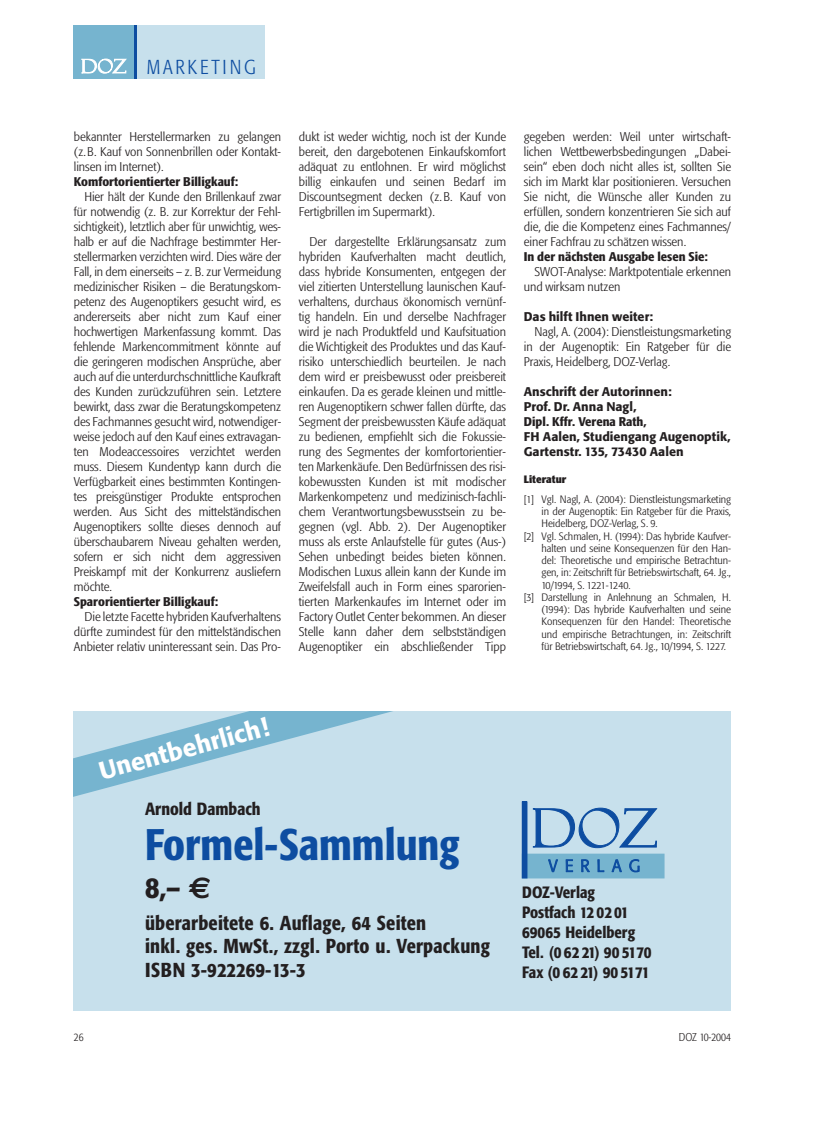
<style>
.page{position:relative;width:815px;height:1124px;background:#fff}
.page>*{position:absolute;margin:0;border:0;box-sizing:border-box;transform-origin:0 0}
.t1{font:500 43.75px "Formata Condensed BQ";color:#0d4da1}
.t2{font:500 30px "Formata Condensed BQ";color:#231f20}
.t3{font:500 25px "Formata BQ";color:#fff}
.t4{font:500 20px/23.8px "Formata Condensed BQ";letter-spacing:.01em;color:#231f20}
.t5{font:300 20px "Formata Condensed BQ";letter-spacing:.145em;color:#0d4da1}
.t6{font:500 17.5px "Formata Condensed BQ";color:#231f20}
.t7{font:500 16.25px/20px "Formata Condensed BQ";color:#231f20}
.t8{font:300 12.5px/15px "Formata Condensed BQ";color:#231f20;text-align:justify;scale:1.1 1}
.t9{font:500 12.5px/15px "Formata BQ";color:#231f20}
.t10{font:500 12.5px "Formata Condensed BQ";color:#231f20;scale:1.1 1}
.t11{font:300 11.25px "Formata Condensed BQ";color:#231f20}
.t12{font:300 10.62px "Formata Condensed BQ";color:#231f20;scale:1.1 1}
.t13{font:300 10.62px "Formata Condensed BQ";letter-spacing:-.03em;color:#231f20;scale:1.1 1}
.t14{font:700 10.62px "Formata Condensed BQ";color:#231f20;scale:1.1 1}
.s1{font-family:"Euro Sans";font-weight:700}
</style>
<div class="page">
<div style="left:74px;top:26px;width:60px;height:53px;background:#76b4cf"></div>
<svg style="left:82px;top:59px;width:44px;height:14px"></svg>
<svg style="left:134px;top:26px;width:4px;height:53px"></svg>
<div style="left:138px;top:26px;width:127px;height:53px;background:#c7e0ec"></div>
<div style="left:74px;top:711px;width:657px;height:300px;background:#c7e0ec"></div>
<svg style="left:74px;top:711px;width:319px;height:86px"></svg>
<div style="left:522px;top:854px;width:142px;height:24px;background:#76b4cf"></div>
<svg style="left:533px;top:808px;width:124px;height:40px"></svg>
<svg style="left:549px;top:860px;width:9px;height:12px"></svg>
<svg style="left:566px;top:859px;width:7px;height:13px"></svg>
<svg style="left:582px;top:859px;width:7px;height:13px"></svg>
<svg style="left:598px;top:860px;width:6px;height:12px"></svg>
<svg style="left:612px;top:860px;width:9px;height:12px"></svg>
<svg style="left:630px;top:859px;width:9px;height:13px"></svg>
<div style="left:522px;top:802px;width:5px;height:76px;background:#0d4da1"></div>
<h3 class="t5" style="left:147px;top:58px;width:111px">MARKETING</h3>
<p class="t8" style="left:74px;top:130px;width:190px">bekannter Herstellermarken zu gelangen (z.B. Kauf von Sonnenbrillen oder Kontakt&shy;linsen im Internet).</p>
<p class="t10" style="left:74px;top:176px;width:151px">Komfortorientierter Billigkauf:</p>
<p class="t8" style="left:74px;top:190px;width:190px;text-indent:11px">Hier hält der Kunde den Brillenkauf zwar für notwendig (z. B. zur Korrektur der Fehl&shy;sichtigkeit), letztlich aber für unwichtig, wes&shy;halb er auf die Nachfrage bestimmter Her&shy;stellermarken verzichten wird. Dies wäre der Fall, in dem einerseits – z. B. zur Vermeidung medizinischer Risiken – die Beratungskom&shy;petenz des Augenoptikers gesucht wird, es andererseits aber nicht zum Kauf einer hochwertigen Markenfassung kommt. Das fehlende Markencommitment könnte auf die geringeren modischen Ansprüche, aber auch auf die unterdurchschnittliche Kaufkraft des Kunden zurückzuführen sein. Letztere bewirkt, dass zwar die Beratungskompetenz des Fachmannes gesucht wird, notwendiger&shy;weise jedoch auf den Kauf eines extravagan&shy;ten Modeaccessoires verzichtet werden muss. Diesem Kundentyp kann durch die Verfügbarkeit eines bestimmten Kontingen&shy;tes preisgünstiger Produkte entsprochen werden. Aus Sicht des mittelständischen Augenoptikers sollte dieses dennoch auf überschaubarem Niveau gehalten werden, sofern er sich nicht dem aggressiven Preiskampf mit der Konkurrenz ausliefern möchte.</p>
<p class="t10" style="left:74px;top:596px;width:133px">Sparorientierter Billigkauf:</p>
<p class="t8" style="left:74px;top:610px;width:190px;text-indent:11px">Die letzte Facette hybriden Kaufverhaltens dürfte zumindest für den mittelständischen Anbieter relativ uninteressant sein. Das Pro-</p>
<p class="t8" style="left:299px;top:130px;width:190px">dukt ist weder wichtig, noch ist der Kunde bereit, den dargebotenen Einkaufskomfort adäquat zu entlohnen. Er wird möglichst billig einkaufen und seinen Bedarf im Discountsegment decken (z.B. Kauf von Fertigbrillen im Supermarkt).</p>
<p class="t8" style="left:299px;top:235px;width:190px;text-indent:11px">Der dargestellte Erklärungsansatz zum hybriden Kaufverhalten macht deutlich, dass hybride Konsumenten, entgegen der viel zitierten Unterstellung launischen Kauf&shy;verhaltens, durchaus ökonomisch vernünf&shy;tig handeln. Ein und derselbe Nachfrager wird je nach Produktfeld und Kaufsituation die Wichtigkeit des Produktes und das Kauf&shy;risiko unterschiedlich beurteilen. Je nach dem wird er preisbewusst oder preisbereit einkaufen. Da es gerade kleinen und mittle&shy;ren Augenoptikern schwer fallen dürfte, das Segment der preisbewussten Käufe adäquat zu bedienen, empfiehlt sich die Fokussie&shy;rung des Segmentes der komfortorientier&shy;ten Markenkäufe. Den Bedürfnissen des risi&shy;kobewussten Kunden ist mit modischer Markenkompetenz und medizinisch-fachli&shy;chem Verantwortungsbewusstsein zu be&shy;gegnen (vgl. Abb. 2). Der Augenoptiker muss als erste Anlaufstelle für gutes (Aus-)<br>Sehen unbedingt beides bieten können.<br>Modischen Luxus allein kann der Kunde im Zweifelsfall auch in Form eines sparorien&shy;tierten Markenkaufes im Internet oder im Factory Outlet Center bekommen. An dieser Stelle kann daher dem selbstständigen Augenoptiker ein abschließender Tipp</p>
<p class="t8" style="left:524px;top:130px;width:190px">gegeben werden: Weil unter wirtschaft&shy;lichen Wettbewerbsbedingungen „Dabei&shy;sein“ eben doch nicht alles ist, sollten Sie sich im Markt klar positionieren. Versuchen Sie nicht, die Wünsche aller Kunden zu erfüllen, sondern konzentrieren Sie sich auf die, die die Kompetenz eines Fachmannes/ einer Fachfrau zu schätzen wissen.</p>
<p class="t10" style="left:524px;top:251px;width:169px">In der nächsten Ausgabe lesen Sie:</p>
<p class="t8" style="left:524px;top:265px;width:190px;text-indent:11px">SWOT-Analyse: Marktpotentiale erkennen und wirksam nutzen</p>
<p class="t9" style="left:524px;top:310px;width:131px">Das hilft Ihnen weiter:</p>
<p class="t8" style="left:524px;top:325px;width:190px;text-indent:11px">Nagl, A. (2004): Dienstleistungsmarketing in der Augenoptik: Ein Ratgeber für die Praxis, Heidelberg, DOZ-Verlag.</p>
<p class="t9" style="left:524px;top:385px;width:149px">Anschrift der Autorinnen:<br>Prof. Dr. Anna Nagl,</p>
<p class="t10" style="left:524px;top:416px;width:113px">Dipl. Kffr. Verena Rath,</p>
<p class="t9" style="left:524px;top:430px;width:208px">FH Aalen, Studiengang Augenoptik,<br>Gartenstr. 135, 73430 Aalen</p>
<p class="t14" style="left:524px;top:475px;width:40px">Literatur</p>
<p class="t12" style="left:524px;top:495px;width:190px">[1] Vgl. Nagl, A. (2004): Dienstleistungsmarketing</p>
<p class="t12" style="left:542px;top:507px;width:174px">in der Augenoptik: Ein Ratgeber für die Praxis,</p>
<p class="t12" style="left:542px;top:519px;width:107px">Heidelberg, DOZ-Verlag, S. 9.</p>
<p class="t12" style="left:524px;top:531px;width:190px">[2] Vgl. Schmalen, H. (1994): Das hybride Kaufver-</p>
<p class="t12" style="left:542px;top:544px;width:174px">halten und seine Konsequenzen für den Han-</p>
<p class="t12" style="left:542px;top:556px;width:174px">del: Theoretische und empirische Betrachtun-</p>
<p class="t12" style="left:542px;top:568px;width:174px">gen, in: Zeitschrift für Betriebswirtschaft, 64. Jg.,</p>
<p class="t13" style="left:542px;top:580px;width:83px">10/1994, S. 1221-1240.</p>
<p class="t12" style="left:524px;top:593px;width:190px">[3] Darstellung in Anlehnung an Schmalen, H.</p>
<p class="t12" style="left:542px;top:605px;width:174px">(1994): Das hybride Kaufverhalten und seine</p>
<p class="t12" style="left:542px;top:617px;width:174px">Konsequenzen für den Handel: Theoretische</p>
<p class="t12" style="left:542px;top:629px;width:174px">und empirische Betrachtungen, in: Zeitschrift</p>
<p class="t12" style="left:542px;top:642px;width:169px">für Betriebswirtschaft, 64. Jg., 10/1994, S. 1227.</p>
<h3 class="t3" style="left:97px;top:760px;width:176px;rotate:-15deg">Unentbehrlich!</h3>
<h3 class="t6" style="left:145px;top:801px;width:117px">Arnold Dambach</h3>
<h1 class="t1" style="left:145px;top:826px;width:316px">Formel-Sammlung</h1>
<h2 class="t2" style="left:145px;top:875px;width:68px">8,– <span class="s1">€</span></h2>
<h3 class="t4" style="left:145px;top:912px;width:346px">überarbeitete 6. Auflage, 64 Seiten<br>inkl. ges. MwSt., zzgl. Porto u. Verpackung<br>ISBN 3-922269-13-3</h3>
<h3 class="t7" style="left:522px;top:883px;width:131px">DOZ-Verlag<br>Postfach 12 02 01<br>69065 Heidelberg<br>Tel. (0 62 21) 90 5170<br>Fax (0 62 21) 90 5171</h3>
<p class="t11" style="left:74px;top:1032px;width:11px">26</p>
<p class="t11" style="left:679px;top:1032px;width:54px">DOZ 10-2004</p>
</div>
